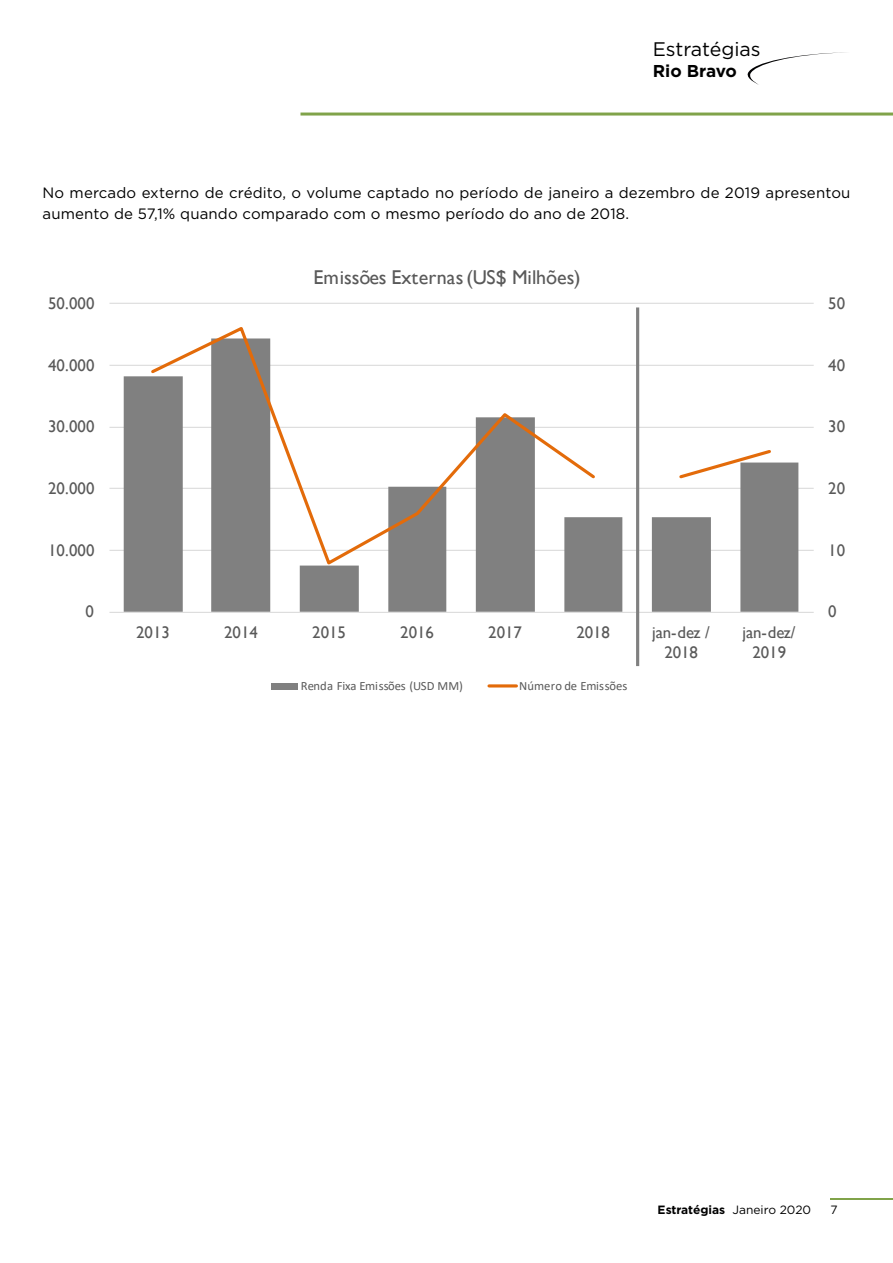
<style>
.page{position:relative;width:893px;height:1263px;background:#fff}
.page>*{position:absolute;margin:0;border:0;box-sizing:border-box;transform-origin:0 0}
.t1{font:19.95px "Gill Sans";color:#595959}
.t2{font:19.65px "Gotham";color:#000}
.t3{font:700 17.1px "Gotham";letter-spacing:-.01em;color:#000}
.t4{font:16.8px/19.5px "Gill Sans";color:#595959;text-align:center}
.t5{font:15px/21px "Gotham";letter-spacing:.01em;color:#000}
.t6{font:12.6px "Calibri";color:#595959}
.t7{font:700 12px "Gotham";color:#000}
.t8{font:12px "Gotham";color:#000}
.s1{font-weight:400}
</style>
<div class="page">
<hr style="left:831px;top:1198px;width:62px;height:1px;background:#80a34a">
<svg style="left:747px;top:52px;width:99px;height:33px"></svg>
<hr style="left:300px;top:113px;width:593px;height:3px;background:#80a34a">
<hr style="left:109px;top:550px;width:705px;height:1px;background:#d9d9d9">
<hr style="left:109px;top:488px;width:705px;height:1px;background:#d9d9d9">
<hr style="left:109px;top:427px;width:705px;height:1px;background:#d9d9d9">
<hr style="left:109px;top:365px;width:705px;height:1px;background:#d9d9d9">
<hr style="left:109px;top:303px;width:705px;height:1px;background:#d9d9d9">
<svg style="left:124px;top:376px;width:674px;height:236px;fill:#808080"></svg>
<hr style="left:109px;top:612px;width:705px;height:1px;background:#d9d9d9">
<svg style="left:148px;top:324px;width:625px;height:243px"></svg>
<div style="left:271px;top:683px;width:27px;height:7px;background:#808080"></div>
<hr style="left:489px;top:684px;width:27px;height:3px;background:#e36b0a">
<hr style="left:636px;top:307px;width:3px;height:359px;background:#808080">
<h2 class="t2" style="left:653px;top:36px;width:109px">Estratégias</h2>
<p class="t3" style="left:653px;top:59px;width:86px">Rio Bravo</p>
<p class="t5" style="left:43px;top:182px;width:809px">No mercado externo de crédito, o volume captado no período de janeiro a dezembro de 2019 apresentou aumento de 57,1% quando comparado com o mesmo período do ano de 2018.</p>
<h1 class="t1" style="left:313px;top:266px;width:269px">Emissões Externas (US$ Milhões)</h1>
<p class="t4" style="left:48px;top:294px;width:48px">50.000</p>
<p class="t4" style="left:828px;top:294px;width:18px">50</p>
<p class="t4" style="left:48px;top:355px;width:48px">40.000</p>
<p class="t4" style="left:828px;top:355px;width:18px">40</p>
<p class="t4" style="left:48px;top:417px;width:48px">30.000</p>
<p class="t4" style="left:828px;top:417px;width:18px">30</p>
<p class="t4" style="left:48px;top:479px;width:48px">20.000</p>
<p class="t4" style="left:828px;top:479px;width:18px">20</p>
<p class="t4" style="left:48px;top:540px;width:48px">10.000</p>
<p class="t4" style="left:828px;top:540px;width:18px">10</p>
<p class="t4" style="left:86px;top:602px;width:10px">0</p>
<p class="t4" style="left:828px;top:602px;width:10px">0</p>
<p class="t4" style="left:136px;top:623px;width:35px">2013</p>
<p class="t4" style="left:224px;top:623px;width:35px">2014</p>
<p class="t4" style="left:312px;top:623px;width:35px">2015</p>
<p class="t4" style="left:400px;top:623px;width:35px">2016</p>
<p class="t4" style="left:488px;top:623px;width:35px">2017</p>
<p class="t4" style="left:576px;top:623px;width:35px">2018</p>
<p class="t4" style="left:652px;top:623px;width:59px">jan-dez /<br>2018</p>
<p class="t4" style="left:743px;top:623px;width:54px">jan-dez/<br>2019</p>
<p class="t6" style="left:301px;top:677px;width:164px">Renda Fixa Emissões (USD MM)</p>
<p class="t6" style="left:519px;top:677px;width:110px">Número de Emissões</p>
<p class="t7" style="left:658px;top:1202px;width:155px">Estratégias <span class="s1">Janeiro 2020</span></p>
<p class="t8" style="left:831px;top:1202px;width:9px">7</p>
</div>
